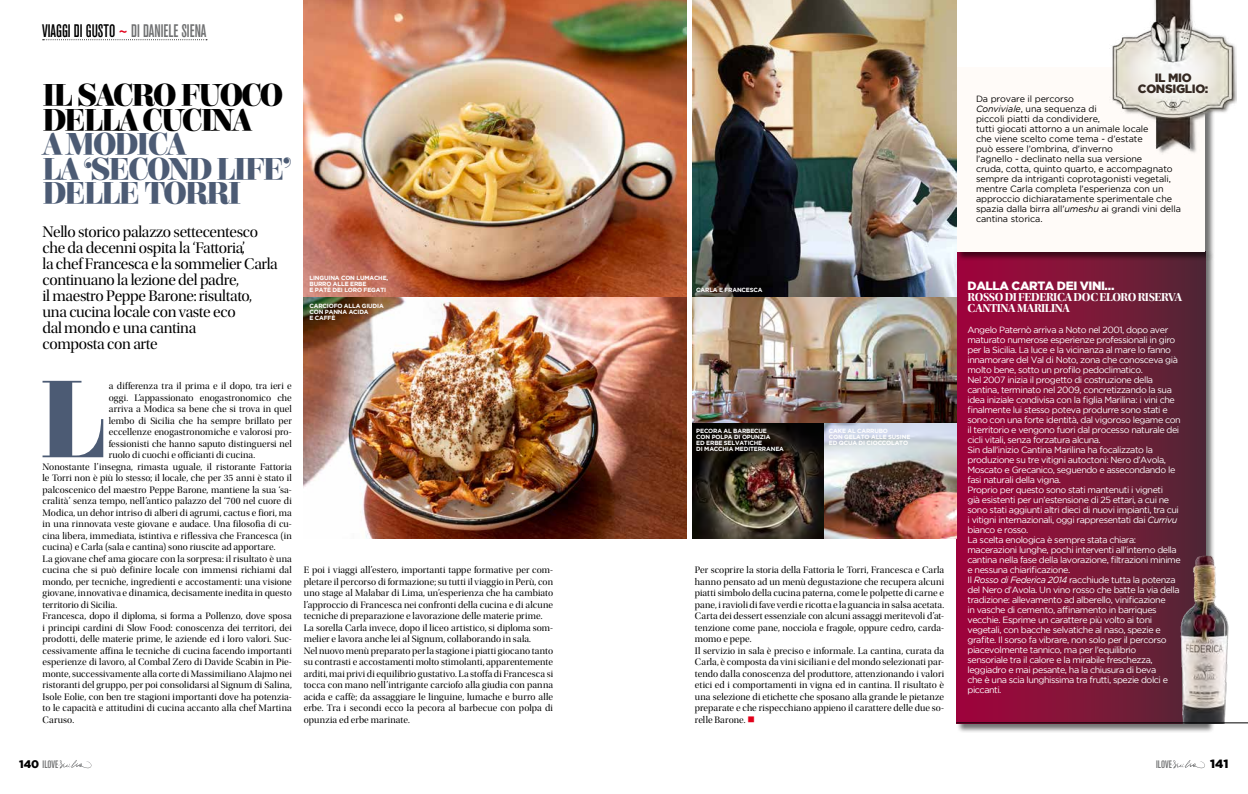
<style>
.page{position:relative;width:1248px;height:794px;background:#fff}
.page>*{position:absolute;margin:0;border:0;box-sizing:border-box;transform-origin:0 0}
.t1{font:900 110.6px "Elsie";color:#4c5b74}
.t2{font:900 31.4px/24.6px "Elsie";letter-spacing:-.06em;color:#4c5b74}
.t3{font:900 31.4px/24.6px "Elsie";letter-spacing:-.06em;color:#000}
.t4{font:500 condensed 18px "Akzidenz Grotesk BQ";color:#707172;scale:.93 1}
.t5{font:16px/16px "Utopia Std Disp";letter-spacing:-.02em;color:#000}
.t6{font:12px/11px "Utopia Std Bold Disp";letter-spacing:-.035em;color:#fff}
.t7{font:900 12px "Gotham";letter-spacing:-.03em;color:#fff}
.t8{font:900 12px/11px "Gotham";letter-spacing:-.03em;color:#352922;text-align:center}
.t9{font:900 12px "Gotham";color:#000}
.t10{font:500 condensed 10.7px "Akzidenz Grotesk BQ";color:#707172}
.t11{font:9.8px/11.5px "Utopia Std Disp";letter-spacing:.005em;color:#000}
.t12{font:9px/10px "Gotham";letter-spacing:-.05em;color:#fff}
.t13{font:9px/10px "Gotham";letter-spacing:-.01em;color:#000}
.t14{font:700 6px/6px "Gotham";letter-spacing:-.025em;color:#fff}
.s1{color:#000}
.s2{color:#e2001a}
.s3{font-style:italic}
.s4{font-family:"Gotham";font-weight:900;font-stretch:normal;font-size:11px;color:#000}
</style>
<div class="page">
<svg style="left:58px;top:760px;width:33px;height:8px"></svg>
<svg style="left:1171px;top:760px;width:33px;height:8px"></svg>
<div style="left:956px;top:251px;width:258px;height:482px;background:#000;opacity:.55"></div>
<div style="left:956px;top:251px;width:248px;height:472px;background:linear-gradient(to right,#a6033c,#552835)"></div>
<img style="left:1170px;top:540px;width:59px;height:182px">
<div style="left:956px;top:67px;width:258px;height:194px;background:#000;opacity:.55"></div>
<div style="left:956px;top:67px;width:248px;height:184px;background:#fffbf8"></div>
<svg style="left:43px;top:39px;width:164px;height:1px"></svg>
<img style="left:1109px;top:0;width:127px;height:155px">
<hr style="left:956px;top:722px;width:291px;height:1px;background:#000">
<img style="left:304px;top:0;width:382px;height:539px">
<img style="left:692px;top:0;width:264px;height:539px">
<h3 class="t4" style="left:42px;top:20px;width:178px"><span class="s1">VIAGGI DI GUSTO</span> <span class="s2">~</span> DI DANIELE SIENA</h3>
<h2 class="t3" style="left:43px;top:84px;width:242px">IL SACRO FUOCO<br>DELLA CUCINA</h2>
<h2 class="t2" style="left:43px;top:134px;width:251px">A MODICA<br>LA ‘SECOND LIFE’<br>DELLE TORRI</h2>
<p class="t5" style="left:43px;top:225px;width:237px">Nello storico palazzo settecentesco che da decenni ospita la ‘Fattoria’,<br>la chef Francesca e la sommelier Carla continuano la lezione del padre,<br>il maestro Peppe Barone: risultato, una cucina locale con vaste eco<br>dal mondo e una cantina<br>composta con arte</p>
<h1 class="t1" style="left:39px;top:361px;width:69px">L</h1>
<p class="t11" style="left:109px;top:380px;width:184px">a differenza tra il prima e il dopo, tra ieri e</p>
<p class="t11" style="left:109px;top:392px;width:184px">oggi. L’appassionato enogastronomico che</p>
<p class="t11" style="left:109px;top:403px;width:184px">arriva a Modica sa bene che si trova in quel</p>
<p class="t11" style="left:109px;top:415px;width:184px">lembo di Sicilia che ha sempre brillato per</p>
<p class="t11" style="left:109px;top:426px;width:184px">eccellenze enogastronomiche e valorosi pro-</p>
<p class="t11" style="left:109px;top:438px;width:184px">fessionisti che hanno saputo distinguersi nel</p>
<p class="t11" style="left:109px;top:449px;width:148px">ruolo di cuochi e officianti di cucina.</p>
<p class="t11" style="left:43px;top:461px;width:251px">Nonostante l’insegna, rimasta uguale, il ristorante Fattoria</p>
<p class="t11" style="left:43px;top:472px;width:251px">le Torri non è più lo stesso; il locale, che per 35 anni è stato il</p>
<p class="t11" style="left:43px;top:484px;width:251px">palcoscenico del maestro Peppe Barone, mantiene la sua ‘sa-</p>
<p class="t11" style="left:43px;top:495px;width:251px">cralità’ senza tempo, nell’antico palazzo del ‘700 nel cuore di</p>
<p class="t11" style="left:43px;top:507px;width:251px">Modica, un dehor intriso di alberi di agrumi, cactus e fiori, ma</p>
<p class="t11" style="left:43px;top:518px;width:251px">in una rinnovata veste giovane e audace. Una filosofia di cu-</p>
<p class="t11" style="left:43px;top:530px;width:251px">cina libera, immediata, istintiva e riflessiva che Francesca (in</p>
<p class="t11" style="left:43px;top:541px;width:234px">cucina) e Carla (sala e cantina) sono riuscite ad apportare.</p>
<p class="t11" style="left:43px;top:553px;width:251px">La giovane chef ama giocare con la sorpresa: il risultato è una</p>
<p class="t11" style="left:43px;top:564px;width:251px">cucina che si può definire locale con immensi richiami dal</p>
<p class="t11" style="left:43px;top:576px;width:251px">mondo, per tecniche, ingredienti e accostamenti: una visione</p>
<p class="t11" style="left:43px;top:587px;width:251px">giovane, innovativa e dinamica, decisamente inedita in questo</p>
<p class="t11" style="left:43px;top:599px;width:76px">territorio di Sicilia.</p>
<p class="t11" style="left:43px;top:610px;width:251px">Francesca, dopo il diploma, si forma a Pollenzo, dove sposa</p>
<p class="t11" style="left:43px;top:622px;width:251px">i principi cardini di Slow Food: conoscenza dei territori, dei</p>
<p class="t11" style="left:43px;top:633px;width:251px">prodotti, delle materie prime, le aziende ed i loro valori. Suc-</p>
<p class="t11" style="left:43px;top:645px;width:251px">cessivamente affina le tecniche di cucina facendo importanti</p>
<p class="t11" style="left:43px;top:656px;width:251px">esperienze di lavoro, al Combal Zero di Davide Scabin in Pie-</p>
<p class="t11" style="left:43px;top:668px;width:251px">monte, successivamente alla corte di Massimiliano Alajmo nei</p>
<p class="t11" style="left:43px;top:679px;width:251px">ristoranti del gruppo, per poi consolidarsi al Signum di Salina,</p>
<p class="t11" style="left:43px;top:691px;width:251px">Isole Eolie, con ben tre stagioni importanti dove ha potenzia-</p>
<p class="t11" style="left:43px;top:702px;width:251px">to le capacità e attitudini di cucina accanto alla chef Martina</p>
<p class="t11" style="left:43px;top:714px;width:33px">Caruso.</p>
<p class="t14" style="left:309px;top:275px;width:80px">LINGUINA CON LUMACHE,<br>BURRO ALLE ERBE<br>E PATÈ DEI LORO FEGATI</p>
<p class="t14" style="left:696px;top:287px;width:68px">CARLA E FRANCESCA</p>
<p class="t14" style="left:309px;top:303px;width:76px">CARCIOFO ALLA GIUDIA<br>CON PANNA ACIDA<br>E CAFFÈ</p>
<p class="t11" style="left:304px;top:564px;width:251px">E poi i viaggi all’estero, importanti tappe formative per com&shy;pletare il percorso di formazione; su tutti il viaggio in Perù, con uno stage al Malabar di Lima, un’esperienza che ha cambiato l’approccio di Francesca nei confronti della cucina e di alcune tecniche di preparazione e lavorazione delle materie prime.<br>La sorella Carla invece, dopo il liceo artistico, si diploma som&shy;melier e lavora anche lei al Signum, collaborando in sala.<br>Nel nuovo menù preparato per la stagione i piatti giocano tanto su contrasti e accostamenti molto stimolanti, apparentemente arditi, mai privi di equilibrio gustativo. La stoffa di Francesca si tocca con mano nell’intrigante carciofo alla giudia con panna acida e caffè; da assaggiare le linguine, lumache e burro alle erbe. Tra i secondi ecco la pecora al barbecue con polpa di opunzia ed erbe marinate.</p>
<p class="t14" style="left:696px;top:427px;width:89px">PECORA AL BARBECUE<br>CON POLPA DI OPUNZIA<br>ED ERBE SELVATICHE<br>DI MACCHIA MEDITERRANEA</p>
<p class="t14" style="left:828px;top:427px;width:83px">CAKE AL CARRUBO<br>CON GELATO ALLE SUSINE<br>ED QCUA DI CIOCCOLATO</p>
<p class="t11" style="left:694px;top:564px;width:251px">Per scoprire la storia della Fattoria le Torri, Francesca e Carla hanno pensato ad un menù degustazione che recupera alcuni piatti simbolo della cucina paterna, come le polpette di carne e pane, i ravioli di fave verdi e ricotta e la guancia in salsa acetata.<br>Carta dei dessert essenziale con alcuni assaggi meritevoli d’at&shy;tenzione come pane, nocciola e fragole, oppure cedro, carda&shy;momo e pepe.<br>Il servizio in sala è preciso e informale. La cantina, curata da Carla, è composta da vini siciliani e del mondo selezionati par&shy;tendo dalla conoscenza del produttore, attenzionando i valori etici ed i comportamenti in vigna ed in cantina. Il risultato è una selezione di etichette che sposano alla grande le pietanze preparate e che rispecchiano appieno il carattere delle due so&shy;relle Barone. <span class="s2">■</span></p>
<p class="t8" style="left:1137px;top:72px;width:72px">IL MIO<br>CONSIGLIO:</p>
<p class="t13" style="left:975px;top:94px;width:206px">Da provare il percorso<br><span class="s3">Conviviale</span>, una sequenza di<br>piccoli piatti da condividere,<br>tutti giocati attorno a un animale locale<br>che viene scelto come tema - d’estate<br>può essere l’ombrina, d’inverno<br>l’agnello - declinato nella sua versione<br>cruda, cotta, quinto quarto, e accompagnato sempre da intriganti coprotagonisti vegetali, mentre Carla completa l’esperienza con un approccio dichiaratamente sperimentale che spazia dalla birra all’<span class="s3">umeshu</span> ai grandi vini della cantina storica.</p>
<p class="t7" style="left:967px;top:279px;width:148px">DALLA CARTA DEI VINI…</p>
<p class="t6" style="left:967px;top:292px;width:216px">ROSSO DI FEDERICA DOC ELORO RISERVA<br>CANTINA MARILINA</p>
<p class="t12" style="left:967px;top:325px;width:215px">Angelo Paternò arriva a Noto nel 2001, dopo aver maturato numerose esperienze professionali in giro per la Sicilia. La luce e la vicinanza al mare lo fanno innamorare del Val di Noto, zona che conosceva già molto bene, sotto un profilo pedoclimatico.<br>Nel 2007 inizia il progetto di costruzione della cantina, terminato nel 2009, concretizzando la sua idea iniziale condivisa con la figlia Marilina: i vini che finalmente lui stesso poteva produrre sono stati e sono con una forte identità, dal vigoroso legame con il territorio e vengono fuori dal processo naturale dei cicli vitali, senza forzatura alcuna.<br>Sin dall’inizio Cantina Marilina ha focalizzato la produzione su tre vitigni autoctoni: Nero d’Avola, Moscato e Grecanico, seguendo e assecondando le fasi naturali della vigna.<br>Proprio per questo sono stati mantenuti i vigneti<br>già esistenti per un’estensione di 25 ettari, a cui ne sono stati aggiunti altri dieci di nuovi impianti, tra cui i vitigni internazionali, oggi rappresentati dai <span class="s3">Currivu </span>bianco e rosso.<br>La scelta enologica è sempre stata chiara: macerazioni lunghe, pochi interventi all’interno della cantina nella fase della lavorazione, filtrazioni minime e nessuna chiarificazione.<br>Il <span class="s3">Rosso di Federica 2014</span> racchiude tutta la potenza del Nero d’Avola. Un vino rosso che batte la via della tradizione: allevamento ad alberello, vinificazione<br>in vasche di cemento, affinamento in barriques vecchie. Esprime un carattere più volto ai toni vegetali, con bacche selvatiche al naso, spezie e grafite. Il sorso fa vibrare, non solo per il percorso piacevolmente tannico, ma per l’equilibrio<br>sensoriale tra il calore e la mirabile freschezza, leggiadro e mai pesante, ha la chiusura di beva<br>che è una scia lunghissima tra frutti, spezie dolci e piccanti.</p>
<p class="t10" style="left:19px;top:758px;width:41px"><span class="s4">140</span> ILOVE</p>
<p class="t10" style="left:1155px;top:758px;width:17px">ILOVE</p>
<p class="t9" style="left:1209px;top:757px;width:20px">141</p>
</div>
